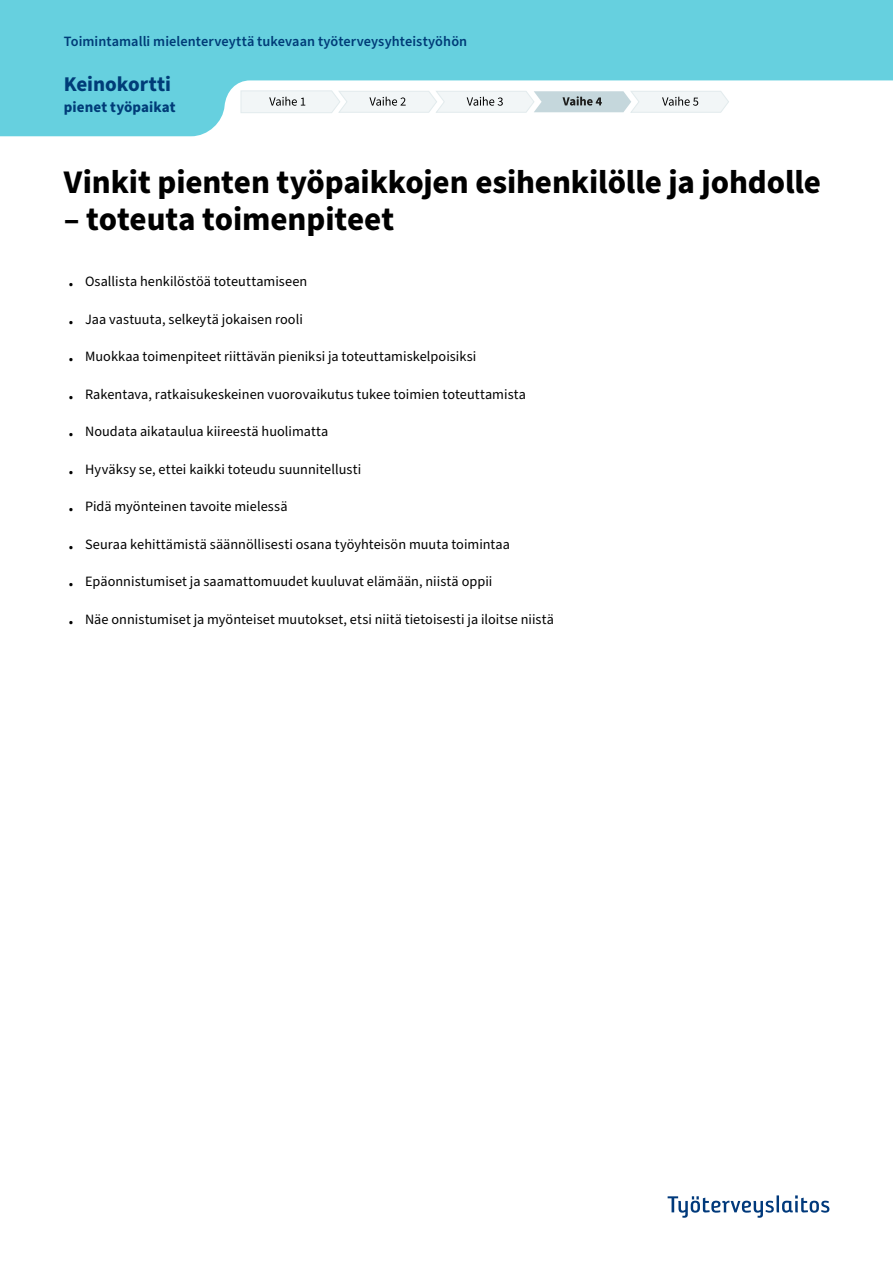
<style>
.page{position:relative;width:893px;height:1263px;background:#fff}
.page>*{position:absolute;margin:0;border:0;box-sizing:border-box;transform-origin:0 0}
.t1{font:700 33px "Source Sans Pro";letter-spacing:-.005em;color:#000}
.t2{font:700 21px "Source Sans Pro";color:#003c78}
.t3{font:700 15px "Source Sans Pro";letter-spacing:.005em;color:#003c78}
.Listaus{font:14.25px "Source Sans Pro";letter-spacing:.005em;color:#000}
.t4{font:600 14.25px "Source Sans Pro";letter-spacing:.005em;color:#003c78}
.s1{font-weight:600;font-size:21px}
</style>
<div class="page">
<svg style="left:668px;top:1195px;width:161px;height:23px"></svg>
<svg style="left:0;top:0;width:893px;height:136px;fill:#66d0df"></svg>
<svg style="left:240px;top:90px;width:490px;height:23px"></svg>
<p class="t4" style="left:64px;top:32px;width:405px">Toimintamalli mielenterveyttä tukevaan työterveysyhteistyöhön</p>
<h2 class="t2" style="left:64px;top:70px;width:109px">Keinokortti</h2>
<p class="t3" style="left:64px;top:97px;width:113px">pienet työpaikat</p>
<h1 class="t1" style="left:64px;top:159px;width:759px">Vinkit pienten työpaikkojen esihenkilölle ja johdolle</h1>
<h1 class="t1" style="left:64px;top:197px;width:332px">– toteuta toimenpiteet</h1>
<p class="Listaus" style="left:68px;top:272px;width:241px"><span class="s1">.</span> Osallista henkilöstöä toteuttamiseen</p>
<p class="Listaus" style="left:68px;top:310px;width:236px"><span class="s1">.</span> Jaa vastuuta, selkeytä jokaisen rooli</p>
<p class="Listaus" style="left:68px;top:347px;width:410px"><span class="s1">.</span> Muokkaa toimenpiteet riittävän pieniksi ja toteuttamiskelpoisiksi</p>
<p class="Listaus" style="left:68px;top:385px;width:460px"><span class="s1">.</span> Rakentava, ratkaisukeskeinen vuorovaikutus tukee toimien toteuttamista</p>
<p class="Listaus" style="left:68px;top:422px;width:262px"><span class="s1">.</span> Noudata aikataulua kiireestä huolimatta</p>
<p class="Listaus" style="left:68px;top:460px;width:295px"><span class="s1">.</span> Hyväksy se, ettei kaikki toteudu suunnitellusti</p>
<p class="Listaus" style="left:68px;top:497px;width:221px"><span class="s1">.</span> Pidä myönteinen tavoite mielessä</p>
<p class="Listaus" style="left:68px;top:535px;width:443px"><span class="s1">.</span> Seuraa kehittämistä säännöllisesti osana työyhteisön muuta toimintaa</p>
<p class="Listaus" style="left:68px;top:572px;width:426px"><span class="s1">.</span> Epäonnistumiset ja saamattomuudet kuuluvat elämään, niistä oppii</p>
<p class="Listaus" style="left:68px;top:610px;width:488px"><span class="s1">.</span> Näe onnistumiset ja myönteiset muutokset, etsi niitä tietoisesti ja iloitse niistä</p>
</div>
